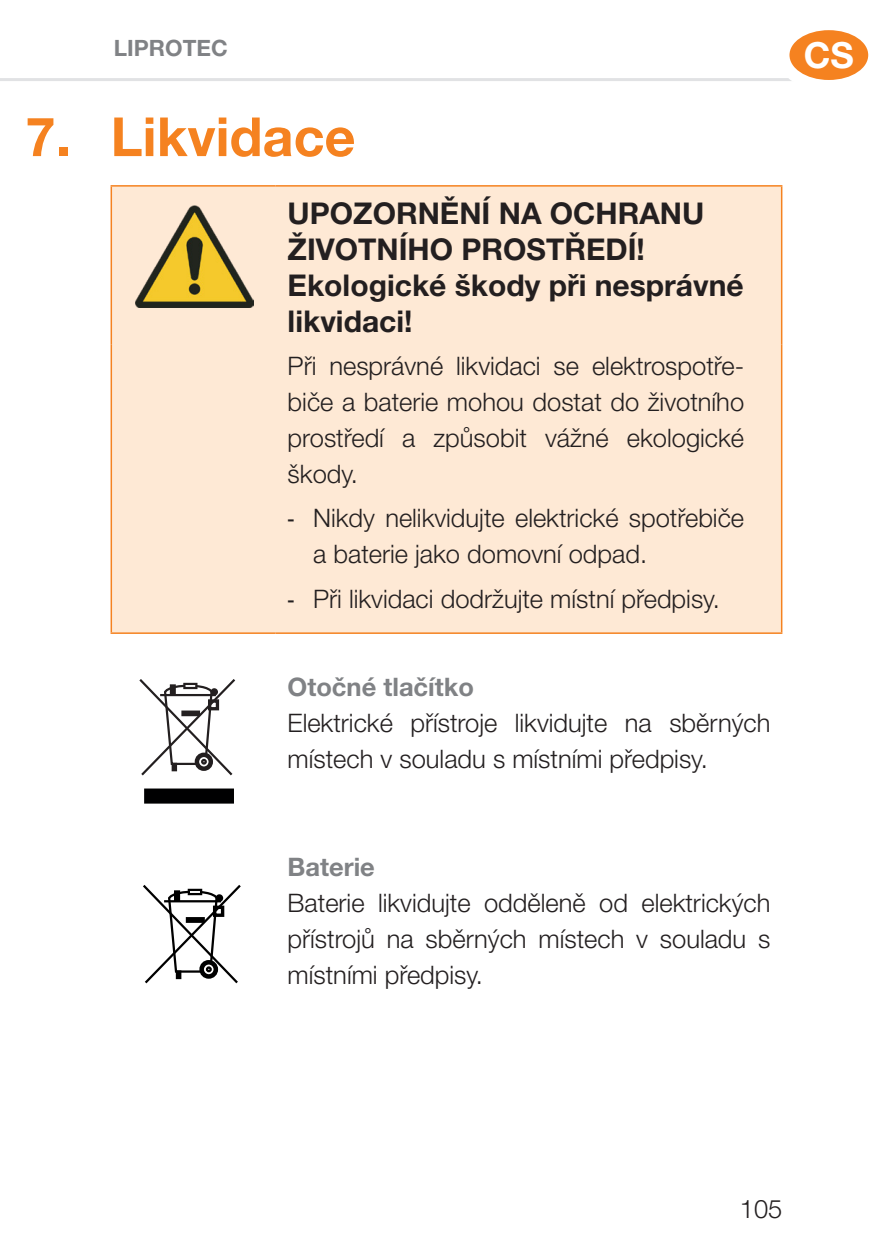
<style>
.page{position:relative;width:893px;height:1259px;background:#fff}
.page>*{position:absolute;margin:0;border:0;box-sizing:border-box;transform-origin:0 0}
.t1{font:700 54px "Helvetica Neue LT Pro";color:#f58220}
.t2{font:700 36px "Helvetica Neue LT Pro";color:#fff}
.Sicherheitshinweis_1{font:700 30px/36px "Helvetica Neue LT Pro";color:#231f20}
.Sicherheitshinweis_2{font:300 25.5px/36px "Helvetica Neue LT Pro";color:#231f20;text-align:justify}
.Fließtext_Tabelle{font:300 25.5px/36px "Helvetica Neue LT Pro";color:#231f20}
.Überschrift_3_Innens{font:700 25.5px "Helvetica Neue LT Pro";color:#808285}
.t3{font:700 22.5px "Helvetica Neue LT Pro";color:#808285}
.s1{font-family:"Arial Narrow";font-weight:400}
</style>
<div class="page">
<hr style="left:0;top:78px;width:829px;height:3px;background:#e1e2e4">
<svg style="left:783px;top:24px;width:91px;height:62px;background:#f69440"></svg>
<div style="left:777px;top:18px;width:103px;height:74px;border:12px solid #fff;border-radius:50%"></div>
<div style="left:112px;top:187px;width:669px;height:445px;background:#fee9d5"></div>
<hr style="left:111px;top:632px;width:165px;height:2px;background:#f58220">
<hr style="left:111px;top:185px;width:165px;height:2px;background:#f58220">
<hr style="left:111px;top:187px;width:1px;height:157px;background:#f58220">
<hr style="left:111px;top:344px;width:1px;height:288px;background:#f58220">
<hr style="left:276px;top:185px;width:506px;height:2px;background:#f58220">
<hr style="left:781px;top:187px;width:1px;height:157px;background:#f58220">
<hr style="left:781px;top:344px;width:1px;height:288px;background:#f58220">
<hr style="left:276px;top:632px;width:506px;height:2px;background:#f58220">
<img style="left:135px;top:205px;width:118px;height:103px">
<svg style="left:139px;top:679px;width:97px;height:97px"></svg>
<div style="left:145px;top:789px;width:88px;height:13px;background:#000001"></div>
<div style="left:144px;top:788px;width:90px;height:15px;border:2px solid #000001"></div>
<svg style="left:143px;top:885px;width:98px;height:99px"></svg>
<p class="t3" style="left:114px;top:35px;width:115px">LIPROTEC</p>
<h2 class="t2" style="left:804px;top:33px;width:52px">CS</h2>
<p class="t1" style="left:26px;top:103px;width:331px">7. Likvidace</p>
<p class="Sicherheitshinweis_1" style="left:288px;top:195px;width:418px">UPOZORNĚNÍ NA OCHRANU<br>ŽIVOTNÍHO PROSTŘEDÍ!</p>
<p class="Sicherheitshinweis_1" style="left:288px;top:267px;width:458px">Ekologické škody při nesprávné likvidaci!</p>
<p class="Sicherheitshinweis_2" style="left:288px;top:347px;width:458px">Při nesprávné likvidaci se elektrospotře&shy;biče a baterie mohou dostat do životního prostředí a způsobit vážné ekologické škody.</p>
<p class="Sicherheitshinweis_2" style="left:313px;top:499px;width:432px;text-indent:-26px"><span class="s1">-</span> Nikdy nelikvidujte elektrické spotřebiče a baterie jako domovní odpad.</p>
<p class="Sicherheitshinweis_2" style="left:288px;top:580px;width:434px"><span class="s1">-</span> Při likvidaci dodržujte místní předpisy.</p>
<p class="Überschrift_3_Innens" style="left:288px;top:671px;width:188px">Otočné tlačítko</p>
<p class="Fließtext_Tabelle" style="left:288px;top:704px;width:484px">Elektrické přístroje likvidujte na sběrných místech v souladu s místními předpisy.</p>
<p class="Überschrift_3_Innens" style="left:288px;top:851px;width:89px">Baterie</p>
<p class="Fließtext_Tabelle" style="left:288px;top:884px;width:484px;text-align:justify">Baterie likvidujte odděleně od elektrických přístrojů na sběrných místech v souladu s místními předpisy.</p>
<p class="Sicherheitshinweis_2" style="left:740px;top:1190px;width:44px">105</p>
</div>
